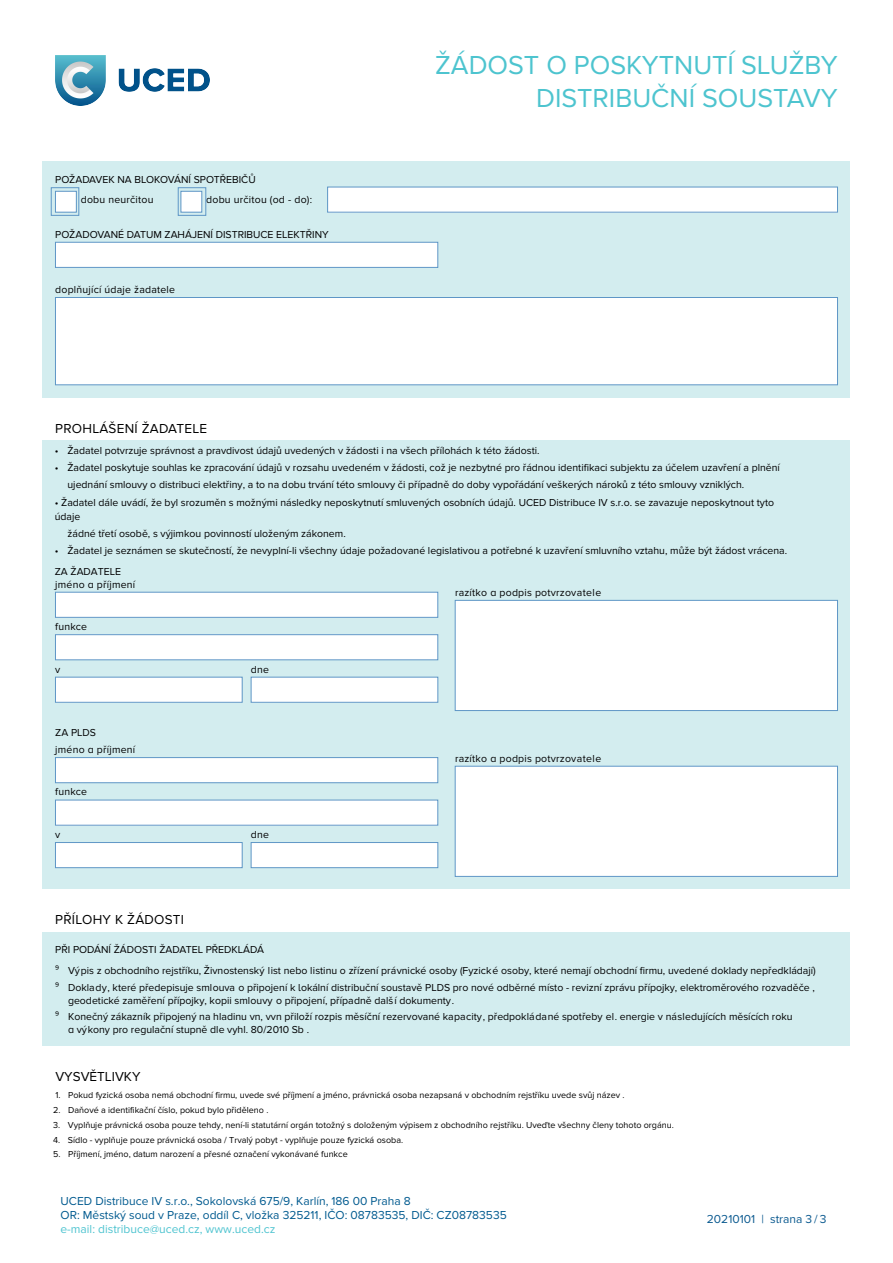
<style>
.page{position:relative;width:893px;height:1263px;background:#fff}
.page>*{position:absolute;margin:0;border:0;box-sizing:border-box;transform-origin:0 0}
.t1{font:27px/33px "Proxima Nova A";color:#4dc4cf;text-align:right}
.t2{font:13.5px "Proxima Nova";letter-spacing:.02em;color:#000001}
.t3{font:13.5px "Proxima Nova";color:#000001}
.t4{font:12px/14.5px "Proxima Nova";color:#005a8f}
.t5{font:12px "Proxima Nova";color:#4fc4d0}
.t6{font:12px "Proxima Nova";color:#0a598f}
.t7{font:10.5px/12.6px "Proxima Nova";color:#000001}
.t8{font:10.5px/16.8px "Proxima Nova";letter-spacing:.02em;color:#000001}
.t9{font:9px "Proxima Nova";color:#000001}
.s1{color:#000}
</style>
<div class="page">
<div style="left:43px;top:440px;width:807px;height:449px;background:#d3edef"></div>
<div style="left:55px;top:592px;width:383px;height:25px;background:#fff"></div>
<div style="left:55px;top:592px;width:383px;height:25px;border:1px solid #5e96c6"></div>
<div style="left:55px;top:635px;width:383px;height:25px;background:#fff"></div>
<div style="left:55px;top:634px;width:383px;height:26px;border:1px solid #5e96c6"></div>
<div style="left:55px;top:677px;width:187px;height:25px;background:#fff"></div>
<div style="left:55px;top:677px;width:187px;height:25px;border:1px solid #5e96c6"></div>
<div style="left:251px;top:677px;width:187px;height:25px;background:#fff"></div>
<div style="left:251px;top:677px;width:187px;height:25px;border:1px solid #5e96c6"></div>
<div style="left:55px;top:757px;width:383px;height:26px;background:#fff"></div>
<div style="left:55px;top:757px;width:383px;height:26px;border:1px solid #5e96c6"></div>
<div style="left:55px;top:800px;width:383px;height:25px;background:#fff"></div>
<div style="left:55px;top:842px;width:187px;height:26px;background:#fff"></div>
<div style="left:55px;top:842px;width:187px;height:26px;border:1px solid #5e96c6"></div>
<div style="left:251px;top:842px;width:187px;height:26px;background:#fff"></div>
<div style="left:251px;top:842px;width:187px;height:26px;border:1px solid #5e96c6"></div>
<div style="left:455px;top:600px;width:382px;height:110px;background:#fff"></div>
<div style="left:455px;top:600px;width:383px;height:111px;border:1px solid #5e96c6"></div>
<div style="left:455px;top:766px;width:382px;height:110px;background:#fff"></div>
<div style="left:455px;top:766px;width:383px;height:110px;border:1px solid #5e96c6"></div>
<div style="left:43px;top:932px;width:807px;height:113px;background:#d3edef"></div>
<div style="left:43px;top:162px;width:807px;height:236px;background:#d3edef"></div>
<div style="left:55px;top:191px;width:21px;height:21px;background:#fff"></div>
<div style="left:55px;top:191px;width:22px;height:21px;border:1px solid #5e96c6"></div>
<div style="left:181px;top:191px;width:21px;height:21px;background:#fff"></div>
<div style="left:181px;top:191px;width:21px;height:21px;border:1px solid #5e96c6"></div>
<div style="left:328px;top:187px;width:509px;height:25px;background:#fff"></div>
<div style="left:55px;top:242px;width:383px;height:25px;background:#fff"></div>
<div style="left:55px;top:242px;width:383px;height:26px;border:1px solid #5e96c6"></div>
<div style="left:55px;top:297px;width:782px;height:88px;background:#fff"></div>
<div style="left:55px;top:297px;width:783px;height:88px;border:1px solid #5e96c6"></div>
<img style="left:55px;top:55px;width:154px;height:51px">
<div style="left:51px;top:187px;width:28px;height:29px;border:1px solid #5e96c6"></div>
<div style="left:178px;top:187px;width:28px;height:29px;border:1px solid #5e96c6"></div>
<p class="t7" style="left:81px;top:169px;width:176px;line-height:20.4px;text-indent:-26px">POŽADAVEK NA BLOKOVÁNÍ SPOTŘEBIČŮ dobu neurčitou</p>
<p class="t8" style="left:206px;top:191px;width:107px">dobu určitou (od - do):</p>
<p class="t7" style="left:55px;top:228px;width:275px">POŽADOVANÉ DATUM ZAHÁJENÍ DISTRIBUCE ELEKTŘINY</p>
<p class="t8" style="left:55px;top:281px;width:121px">doplňující údaje žadatele</p>
<p class="t2" style="left:55px;top:421px;width:154px">PROHLÁŠENÍ ŽADATELE</p>
<h1 class="t1" style="left:435px;top:47px;width:404px">ŽÁDOST O POSKYTNUTÍ SLUŽBY<br>DISTRIBUČNÍ SOUSTAVY</h1>
<p class="t7" style="left:55px;top:444px;width:486px">• Žadatel potvrzuje správnost a pravdivost údajů uvedených v žádosti i na všech přílohách k této žádosti.</p>
<p class="t7" style="left:68px;top:459px;width:714px;line-height:17.4px;text-indent:-13px">• Žadatel poskytuje souhlas ke zpracování údajů v rozsahu uvedeném v žádosti, což je nezbytné pro řádnou identifikaci subjektu za účelem uzavření a plnění ujednání smlouvy o distribuci elektřiny, a to na dobu trvání této smlouvy či případně do doby vypořádání veškerých nároků z této smlouvy vzniklých.</p>
<p class="t7" style="left:55px;top:495px;width:721px;line-height:14.7px">• Žadatel dále uvádí, že byl srozuměn s možnými následky neposkytnutí smluvených osobních <span class="s1">údajů.</span> UCED Distribuce IV s.r.o. se zavazuje neposkytnout tyto údaje</p>
<p class="t7" style="left:68px;top:527px;width:280px">žádné třetí osobě, s výjimkou povinností uloženým zákonem.</p>
<p class="t7" style="left:55px;top:540px;width:734px;line-height:20.7px">• Žadatel je seznámen se skutečností, že nevyplní-li všechny údaje požadované legislativou a potřebné k uzavření smluvního vztahu, může být žádost vrácena.<br>ZA ŽADATELE</p>
<p class="t8" style="left:55px;top:576px;width:81px">jméno a příjmení</p>
<p class="t7" style="left:55px;top:620px;width:33px">funkce</p>
<p class="t7" style="left:55px;top:663px;width:7px">v</p>
<p class="t7" style="left:251px;top:663px;width:20px">dne</p>
<p class="t8" style="left:55px;top:724px;width:81px">ZA PLDS<br>jméno a příjmení</p>
<p class="t7" style="left:55px;top:786px;width:33px">funkce</p>
<p class="t7" style="left:55px;top:828px;width:7px">v</p>
<p class="t7" style="left:251px;top:828px;width:20px">dne</p>
<p class="t2" style="left:55px;top:912px;width:130px">PŘÍLOHY K ŽÁDOSTI</p>
<p class="t8" style="left:455px;top:584px;width:148px">razítko a podpis potvrzovatele</p>
<p class="t8" style="left:455px;top:750px;width:148px">razítko a podpis potvrzovatele</p>
<p class="t7" style="left:55px;top:938px;width:762px;line-height:21.6px">PŘI PODÁNÍ ŽÁDOSTI ŽADATEL PŘEDKLÁDÁ<br>⁹ Výpis z obchodního rejstříku, Živnostenský list nebo listinu o zřízení právnické osoby (Fyzické osoby, které nemají obchodní firmu, uvedené doklady nepředkládají)</p>
<p class="t7" style="left:68px;top:981px;width:748px;text-indent:-13px">⁹ Doklady, které předepisuje smlouva o připojení k lokální distribuční soustavě PLDS pro nové odběrné místo - revizní zprávu přípojky, elektroměrového rozvaděče , geodetické zaměření přípojky, kopii smlouvy o připojení, případně další dokumenty.</p>
<p class="t7" style="left:68px;top:1011px;width:726px;text-indent:-13px">⁹ Konečný zákazník připojený na hladinu vn, vvn přiloží rozpis měsíční rezervované kapacity, předpokládané spotřeby el. energie v následujících měsících roku a výkony pro regulační stupně dle vyhl. 80/2010 Sb .</p>
<p class="t3" style="left:55px;top:1068px;width:87px">VYSVĚTLIVKY</p>
<p class="t9" style="left:55px;top:1089px;width:571px">1. Pokud fyzická osoba nemá obchodní firmu, uvede své příjmení a jméno, právnická osoba nezapsaná v obchodním rejstříku uvede svůj název .</p>
<p class="t9" style="left:53px;top:1104px;width:217px">2. Daňové a identifikační číslo, pokud bylo přiděleno .</p>
<p class="t9" style="left:53px;top:1119px;width:622px">3. Vyplňuje právnická osoba pouze tehdy, není-li statutární orgán totožný s doloženým výpisem z obchodního rejstříku. Uveďte všechny členy tohoto orgánu.</p>
<p class="t9" style="left:53px;top:1134px;width:351px">4. Sídlo - vyplňuje pouze právnická osoba / Trvalý pobyt - vyplňuje pouze fyzická osoba.</p>
<p class="t9" style="left:53px;top:1149px;width:296px">5. Příjmení, jméno, datum narození a přesné označení vykonávané funkce</p>
<p class="t4" style="left:61px;top:1194px;width:448px">UCED Distribuce IV s.r.o., Sokolovská 675/9, Karlín, 186 00 Praha 8<br>OR: Městský soud v Praze, oddíl C, vložka 325211, IČO: 08783535, DIČ: CZ08783535</p>
<p class="t5" style="left:61px;top:1222px;width:216px">e-mail: distribuce@uced.cz, www.uced.cz</p>
<p class="t6" style="left:707px;top:1212px;width:121px">20210101 | strana 3 / 3</p>
</div>
